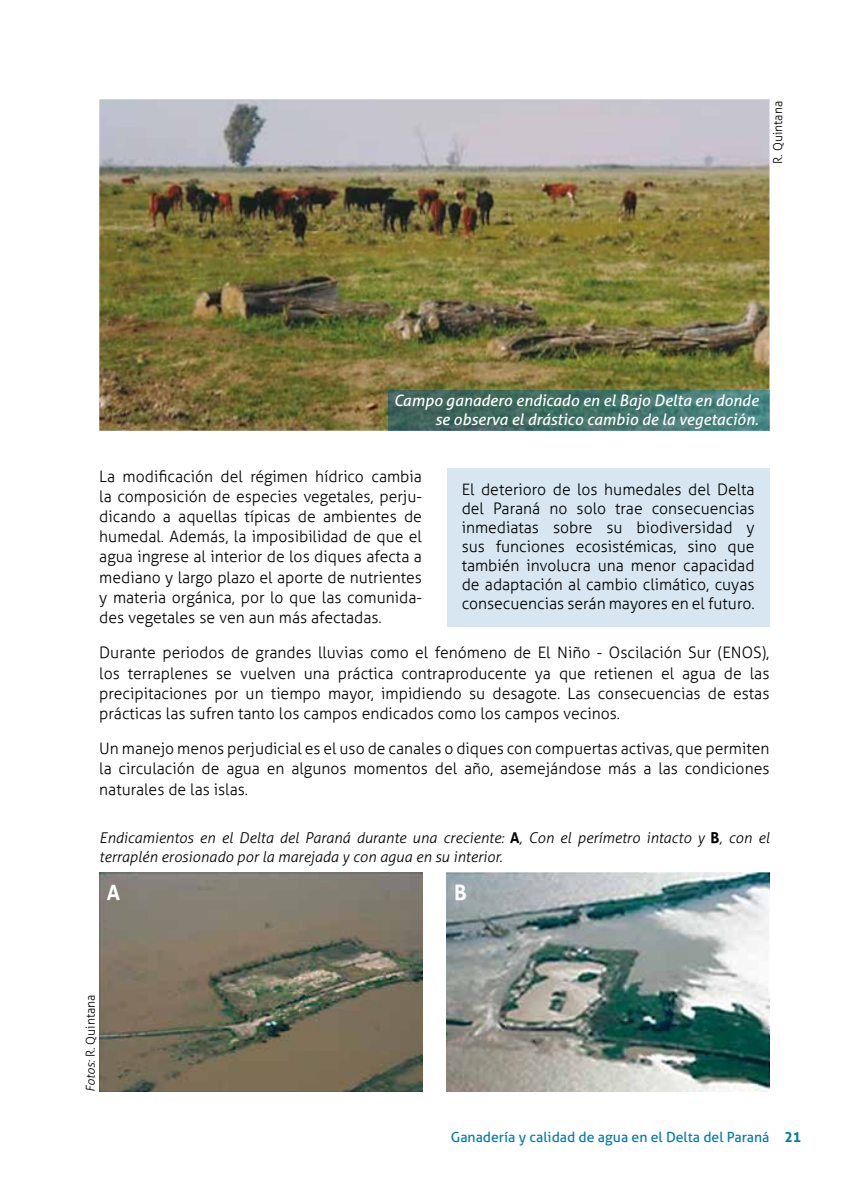
<style>
.page{position:relative;width:844px;height:1191px;background:#fff}
.page>*{position:absolute;margin:0;border:0;box-sizing:border-box;transform-origin:0 0}
.t1{font:700 21px "Aller";color:#fff}
.t2{font:300 15.75px/20.3px "Aller";color:#000;text-align:justify}
.t3{font:italic 15.75px/18.9px "Aller";color:#fff;text-align:right}
.t4{font:italic 300 14.88px/18.9px "Aller";color:#000}
.t5{font:14px "Aller";color:#007bae}
.t6{font:300 12.25px "Aller";color:#000}
.s1{font-weight:700;font-style:normal}
.s2{font-style:italic}
.s3{font-weight:700}
</style>
<div class="page">
<img style="left:99px;top:99px;width:670px;height:332px">
<img style="left:99px;top:872px;width:323px;height:219px">
<img style="left:446px;top:872px;width:323px;height:219px">
<div style="left:446px;top:469px;width:323px;height:158px;background:#d7e6f0"></div>
<svg style="left:388px;top:390px;width:381px;height:40px;background:#427168"></svg>
<p class="t6" style="left:770px;top:164px;width:64px;rotate:-90deg">R. Quintana</p>
<p class="t3" style="left:393px;top:391px;width:366px">Campo ganadero endicado en el Bajo Delta en donde se observa el drástico cambio de la vegetación.</p>
<p class="t2" style="left:99px;top:466px;width:324px">La modificación del régimen hídrico cambia la composición de especies vegetales, perju&shy;dicando a aquellas típicas de ambientes de humedal. Además, la imposibilidad de que el agua ingrese al interior de los diques afecta a mediano y largo plazo el aporte de nutrientes y materia orgánica, por lo que las comunida&shy;des vegetales se ven aun más afectadas.</p>
<p class="t2" style="left:99px;top:642px;width:671px">Durante periodos de grandes lluvias como el fenómeno de El Niño - Oscilación Sur (ENOS), los terraplenes se vuelven una práctica contraproducente ya que retienen el agua de las precipitaciones por un tiempo mayor, impidiendo su desagote. Las consecuencias de estas prácticas las sufren tanto los campos endicados como los campos vecinos.</p>
<p class="t2" style="left:99px;top:738px;width:671px">Un manejo menos perjudicial es el uso de canales o diques con compuertas activas, que permiten la circulación de agua en algunos momentos del año, asemejándose más a las condiciones naturales de las islas.</p>
<p class="t2" style="left:461px;top:480px;width:294px;line-height:18.9px">El deterioro de los humedales del Delta del Paraná no solo trae consecuencias inmediatas sobre su biodiversidad y sus funciones ecosistémicas, sino que también involucra una menor capacidad de adaptación al cambio climático, cuyas consecuencias serán mayores en el futuro.</p>
<p class="t4" style="left:99px;top:828px;width:671px">Endicamientos en el Delta del Paraná durante una creciente: <span class="s1">A</span>, Con el perímetro intacto y <span class="s1">B</span>, con el terraplén erosionado por la marejada y con agua en su interior.</p>
<h1 class="t1" style="left:107px;top:880px;width:15px">A</h1>
<h1 class="t1" style="left:454px;top:880px;width:14px">B</h1>
<p class="t6" style="left:83px;top:1091px;width:99px;rotate:-90deg"><span class="s2">Fotos:</span> R. Quintana</p>
<p class="t5" style="left:450px;top:1128px;width:352px">Ganadería y calidad de agua en el Delta del Paraná <span class="s3">21</span></p>
</div>
